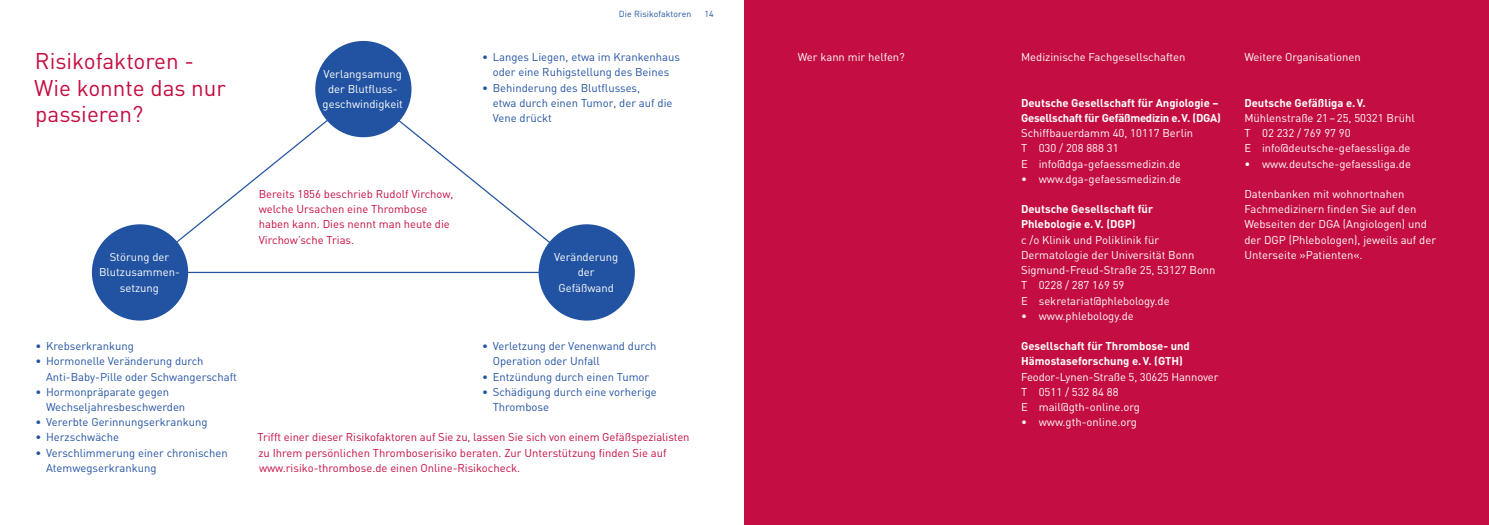
<style>
.page{position:relative;width:1489px;height:525px;background:#fff}
.page>*{position:absolute;margin:0;border:0;box-sizing:border-box;transform-origin:0 0}
.t1{font:22.5px/26.2px "DIN";color:#c40e41}
.t2{font:11.25px/15.2px "DIN";color:#fff}
.t3{font:11.25px/15.1px "DIN";color:#2253a2}
.t4{font:11.25px/15.2px "DIN";color:#c40e41}
.t5{font:700 11.25px/15.1px "DIN";color:#fff}
.t6{font:8.75px "DIN";letter-spacing:.01em;color:#2253a2}
</style>
<div class="page">
<div style="left:744px;top:0;width:744px;height:524px;background:#c40e41"></div>
<svg style="left:364px;top:90px;width:216px;height:184px"></svg>
<svg style="left:147px;top:96px;width:217px;height:179px"></svg>
<div style="left:315px;top:41px;width:96px;height:96px;background:#2253a2;border-radius:50%"></div>
<div style="left:92px;top:224px;width:96px;height:96px;background:#2253a2;border-radius:50%"></div>
<div style="left:538px;top:224px;width:97px;height:96px;background:#2253a2;border-radius:50%"></div>
<h1 class="t1" style="left:34px;top:48px;width:193px">Risikofaktoren -<br>Wie konnte das nur passieren?</h1>
<p class="t2" style="left:322px;top:66px;width:82px;text-align:center">Verlangsamung der Blutfluss&shy;geschwindigkeit</p>
<p class="t4" style="left:259px;top:186px;width:196px">Bereits 1856 beschrieb Rudolf Virchow, welche Ursachen eine Thrombose haben kann. Dies nennt man heute die<br>Virchow’sche Trias.</p>
<p class="t6" style="left:619px;top:8px;width:74px">Die Risikofaktoren</p>
<p class="t6" style="left:704px;top:8px;width:11px">14</p>
<p class="t3" style="left:482px;top:49px;width:199px;text-align:center">• Langes Liegen, etwa im Krankenhaus oder eine Ruhigstellung des Beines</p>
<p class="t3" style="left:493px;top:80px;width:181px;text-indent:-11px">• Behinderung des Blutflusses,<br>etwa durch einen Tumor, der auf die<br>Vene drückt</p>
<p class="t2" style="left:99px;top:249px;width:82px;text-align:center">Störung der<br>Blutzusammen&shy;setzung</p>
<p class="t2" style="left:554px;top:249px;width:66px;text-align:center">Veränderung der<br>Gefäßwand</p>
<p class="t3" style="left:35px;top:338px;width:100px">• Krebserkrankung</p>
<p class="t3" style="left:46px;top:353px;width:192px;text-indent:-11px">• Hormonelle Veränderung durch<br>Anti-Baby-Pille oder Schwangerschaft</p>
<p class="t3" style="left:46px;top:383px;width:141px;text-indent:-11px">• Hormonpräparate gegen<br>Wechseljahresbeschwerden</p>
<p class="t3" style="left:35px;top:414px;width:174px">• Vererbte Gerinnungserkrankung</p>
<p class="t3" style="left:35px;top:429px;width:85px">• Herzschwäche</p>
<p class="t3" style="left:46px;top:444px;width:183px;text-indent:-11px">• Verschlimmerung einer chronischen<br>Atemwegserkrankung</p>
<p class="t3" style="left:493px;top:338px;width:165px;text-indent:-11px">• Verletzung der Venenwand durch<br>Operation oder Unfall</p>
<p class="t3" style="left:482px;top:368px;width:169px">• Entzündung durch einen Tumor</p>
<p class="t3" style="left:493px;top:383px;width:165px;text-indent:-11px">• Schädigung durch eine vorherige<br>Thrombose</p>
<p class="t4" style="left:257px;top:429px;width:433px">Trifft einer dieser Risikofaktoren auf Sie zu, lassen Sie sich von einem Gefäßspezialisten zu Ihrem persönlichen Thromboserisiko beraten. Zur Unterstützung finden Sie auf www.risiko-thrombose.de einen Online-Risikocheck.</p>
<p class="t2" style="left:797px;top:49px;width:109px">Wer kann mir helfen?</p>
<p class="t2" style="left:1020px;top:49px;width:166px">Medizinische Fachgesellschaften</p>
<p class="t5" style="left:1020px;top:95px;width:201px">Deutsche Gesellschaft für Angiologie –<br>Gesellschaft für Gefäßmedizin e.V. (DGA)</p>
<p class="t2" style="left:1020px;top:125px;width:174px">Schiffbauerdamm 40, 10117 Berlin<br>T 030 / 208 888 31<br>E info@dga-gefaessmedizin.de</p>
<p class="t2" style="left:1020px;top:171px;width:162px">• www.dga-gefaessmedizin.de</p>
<p class="t5" style="left:1020px;top:201px;width:134px">Deutsche Gesellschaft für<br>Phlebologie e.V. (DGP)</p>
<p class="t2" style="left:1020px;top:232px;width:196px">c /o Klinik und Poliklinik für<br>Dermatologie der Universität Bonn<br>Sigmund-Freud-Straße 25, 53127 Bonn<br>T 0228 / 287 169 59<br>E sekretariat@phlebology.de</p>
<p class="t2" style="left:1020px;top:307px;width:114px">• www.phlebology.de</p>
<p class="t5" style="left:1020px;top:338px;width:170px">Gesellschaft für Thrombose- und<br>Hämostaseforschung e.V. (GTH)</p>
<p class="t2" style="left:1020px;top:368px;width:199px">Feodor-Lynen-Straße 5, 30625 Hannover<br>T 0511 / 532 84 88<br>E mail@gth-online.org</p>
<p class="t2" style="left:1020px;top:414px;width:117px">• www.gth-online.org</p>
<p class="t2" style="left:1244px;top:49px;width:118px">Weitere Organisationen</p>
<p class="t5" style="left:1244px;top:95px;width:123px">Deutsche Gefäßliga e.V.</p>
<p class="t2" style="left:1244px;top:110px;width:172px">Mühlenstraße 21–25, 50321 Brühl<br>T 02 232 / 769 97 90<br>E info@deutsche-gefaessliga.de</p>
<p class="t2" style="left:1244px;top:156px;width:168px">• www.deutsche-gefaessliga.de</p>
<p class="t2" style="left:1244px;top:186px;width:193px">Datenbanken mit wohnortnahen Fachmedizinern finden Sie auf den Webseiten der DGA (Angiologen) und der DGP (Phlebologen), jeweils auf der Unterseite »Patienten«.</p>
</div>
